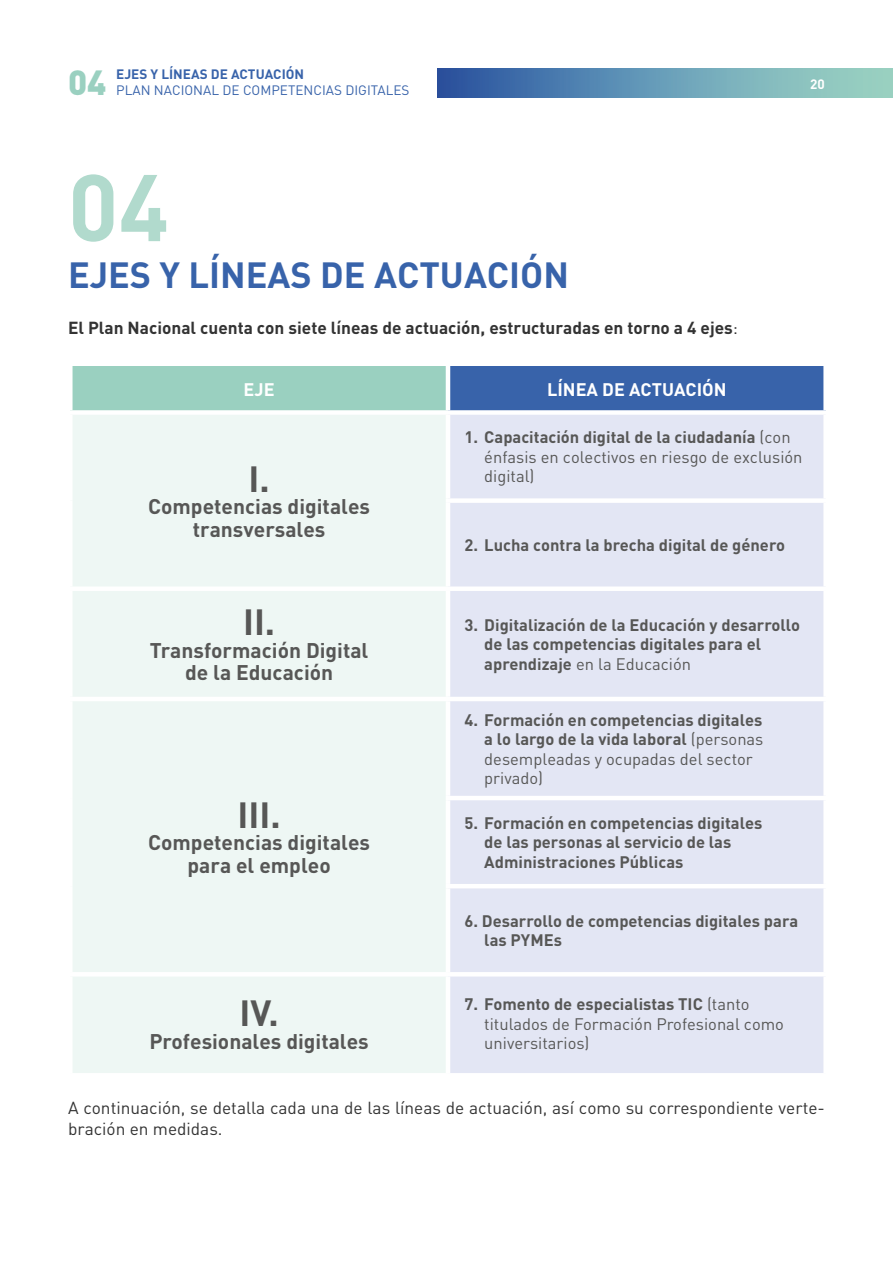
<style>
.page{position:relative;width:893px;height:1263px;background:#fff}
.page>*{position:absolute;margin:0;border:0;box-sizing:border-box;transform-origin:0 0}
.t1{font:700 93px "FFDIN Pro";color:#b1dacd}
.t2{font:700 36px "FFDIN Pro";color:#3863aa}
.t3{font:700 36px "FFDIN Pro";color:#575756}
.t4{font:900 34.5px "FFDIN Pro";color:#9ad0c0}
.t5{font:700 21px/22.5px "FFDIN Pro";color:#575756;text-align:center}
.t6{font:700 18px "FFDIN Pro";color:#fff}
.t7{font:17.25px/21px "FFDIN Pro";color:#333}
.t8{font:700 17.25px "FFDIN Pro";color:#333}
.t9{font:700 16.5px/19.5px "FFDIN Pro";color:#575756}
.t10{font:16.5px/19.5px "FFDIN Pro";color:#575756}
.t11{font:13.5px "FFDIN Pro";color:#3863aa}
.t12{font:700 13.5px "FFDIN Pro";color:#3863aa}
.t13{font:700 13.5px "FFDIN Pro";color:#fff}
.s1{font-weight:400}
.s2{font-weight:700}
</style>
<div class="page">
<div style="left:438px;top:68px;width:455px;height:29px;background:linear-gradient(to right,#2a56a3,#a3ddc7)"></div>
<svg style="left:892px;top:68px;width:1px;height:29px"></svg>
<div style="left:70px;top:366px;width:378px;height:46px;background:#9ad0c0"></div>
<div style="left:448px;top:366px;width:378px;height:46px;background:#3863aa"></div>
<div style="left:73px;top:415px;width:373px;height:658px;background:#eef7f4"></div>
<div style="left:450px;top:415px;width:373px;height:658px;background:#e3e6f4"></div>
<div style="left:68px;top:366px;width:5px;height:44px;background:#fff"></div>
<div style="left:823px;top:366px;width:5px;height:44px;background:#fff"></div>
<div style="left:448px;top:410px;width:380px;height:5px;background:#fff"></div>
<div style="left:68px;top:410px;width:380px;height:5px;background:#fff"></div>
<div style="left:446px;top:498px;width:382px;height:5px;background:#fff"></div>
<div style="left:68px;top:586px;width:380px;height:5px;background:#fff"></div>
<div style="left:448px;top:586px;width:380px;height:5px;background:#fff"></div>
<hr style="left:448px;top:697px;width:380px;height:4px;background:#fff">
<hr style="left:68px;top:697px;width:380px;height:4px;background:#fff">
<hr style="left:446px;top:796px;width:382px;height:4px;background:#fff">
<hr style="left:446px;top:884px;width:382px;height:4px;background:#fff">
<hr style="left:68px;top:972px;width:380px;height:4px;background:#fff">
<hr style="left:448px;top:972px;width:380px;height:4px;background:#fff">
<hr style="left:446px;top:366px;width:4px;height:44px;background:#fff">
<p class="t12" style="left:116px;top:63px;width:189px">EJES Y LÍNEAS DE ACTUACIÓN</p>
<p class="t11" style="left:116px;top:80px;width:295px">PLAN NACIONAL DE COMPETENCIAS DIGITALES</p>
<h3 class="t4" style="left:68px;top:53px;width:40px">04</h3>
<p class="t13" style="left:810px;top:72px;width:16px">20</p>
<h1 class="t1" style="left:68px;top:130px;width:102px">04</h1>
<h2 class="t2" style="left:68px;top:245px;width:502px">EJES Y LÍNEAS DE ACTUACIÓN</h2>
<p class="t8" style="left:68px;top:314px;width:671px">El Plan Nacional cuenta con siete líneas de actuación, estructuradas en torno a 4 ejes<span class="s1">:</span></p>
<p class="t6" style="left:244px;top:374px;width:32px">EJE</p>
<p class="t6" style="left:547px;top:374px;width:181px">LÍNEA DE ACTUACIÓN</p>
<h2 class="t3" style="left:248px;top:449px;width:23px">I.</h2>
<p class="t5" style="left:148px;top:493px;width:223px">Competencias digitales transversales</p>
<h2 class="t3" style="left:243px;top:592px;width:34px">II.</h2>
<p class="t5" style="left:150px;top:636px;width:220px">Transformación Digital de la Educación</p>
<h2 class="t3" style="left:238px;top:785px;width:45px">III.</h2>
<p class="t5" style="left:148px;top:829px;width:223px">Competencias digitales para el empleo</p>
<h2 class="t3" style="left:239px;top:983px;width:41px">IV.</h2>
<p class="t5" style="left:149px;top:1027px;width:221px">Profesionales digitales</p>
<p class="t10" style="left:484px;top:426px;width:320px;text-indent:-20px"><span class="s2">1. Capacitación digital de la ciudadanía</span> (con énfasis en colectivos en riesgo de exclusión digital)</p>
<p class="t9" style="left:464px;top:533px;width:322px">2. Lucha contra la brecha digital de género</p>
<p class="t9" style="left:484px;top:613px;width:317px;text-indent:-20px">3. Digitalización de la Educación y desarrollo de las competencias digitales para el aprendizaje <span class="s1">en la Educación</span></p>
<p class="t9" style="left:484px;top:708px;width:281px;text-indent:-20px">4. Formación en competencias digitales a lo largo de la vida laboral <span class="s1">(personas desempleadas y ocupadas del sector privado)</span></p>
<p class="t9" style="left:484px;top:811px;width:280px;text-indent:-20px">5. Formación en competencias digitales de las personas al servicio de las<br>Administraciones Públicas</p>
<p class="t9" style="left:484px;top:909px;width:315px;text-indent:-20px">6. Desarrollo de competencias digitales para las PYMEs</p>
<p class="t10" style="left:484px;top:993px;width:301px;text-indent:-20px"><span class="s2">7. Fomento de especialistas TIC</span> (tanto titulados de Formación Profesional como universitarios)</p>
<p class="t7" style="left:68px;top:1095px;width:758px">A continuación, se detalla cada una de las líneas de actuación, así como su correspondiente verte&shy;bración en medidas.</p>
</div>
